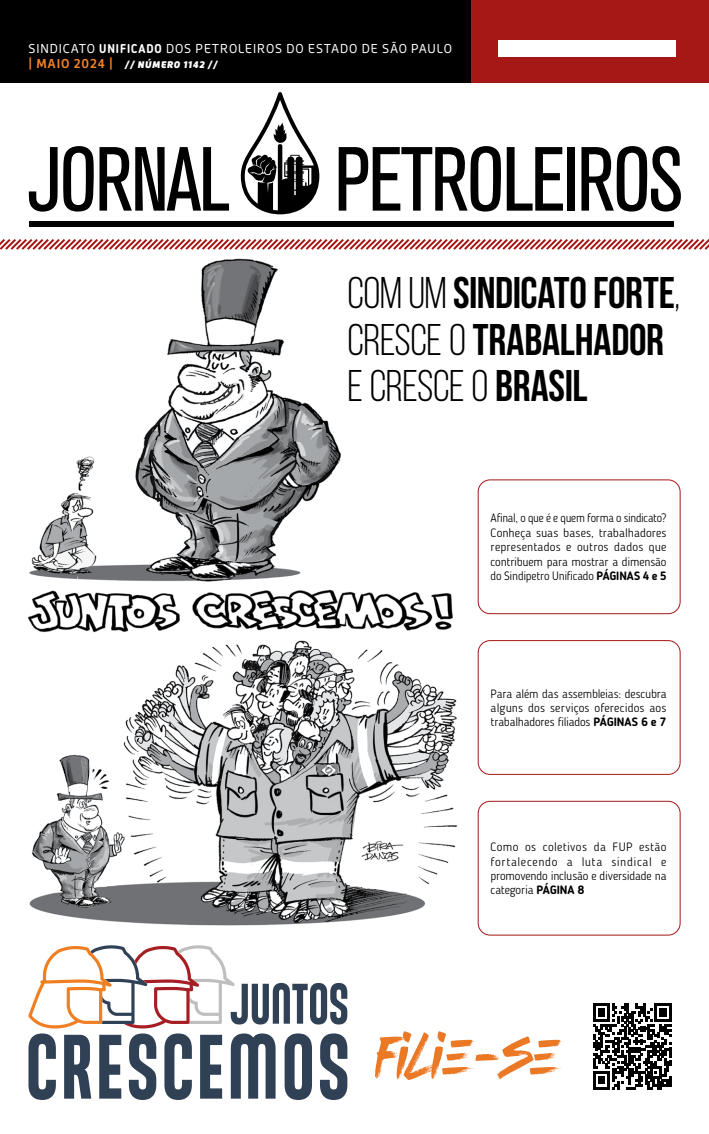
<style>
.page{position:relative;width:709px;height:1134px;background:#fff}
.page>*{position:absolute;margin:0;border:0;box-sizing:border-box;transform-origin:0 0}
.t1{font:700 44.3px/46.3px "Bebas Neue";letter-spacing:-.005em;color:#000}
.t2{font:12.6px "Roihu";letter-spacing:.075em;color:#fff;scale:.94 1}
.t3{font:300 12px/14.4px "Blogger Sans";letter-spacing:-.01em;color:#000;text-align:justify}
.t4{font:300 12px/14.4px "Blogger Sans";letter-spacing:-.01em;color:#000;text-align:justify;scale:.95 1}
.t5{font:italic 900 9.5px "Roihu";letter-spacing:.075em;color:#fff;scale:.94 1}
.s1{font-family:"Blogger Sans";font-weight:700}
.s2{font-weight:700;font-style:normal;font-size:12.6px;color:#f58424}
.s3{font-weight:400}
.s4{font-weight:700}
</style>
<div class="page">
<img style="left:28px;top:589px;width:430px;height:337px">
<svg style="left:0;top:239px;width:709px;height:11px"></svg>
<div style="left:0;top:0;width:709px;height:82px;background:#000"></div>
<div style="left:471px;top:0;width:238px;height:82px;background:#a51815"></div>
<div style="left:499px;top:40px;width:176px;height:17px;background:#fff"></div>
<svg style="left:507px;top:147px;width:56px;height:64px"></svg>
<div style="left:567px;top:147px;width:8px;height:64px;background:#000"></div>
<svg style="left:581px;top:146px;width:100px;height:66px"></svg>
<svg style="left:29px;top:146px;width:200px;height:66px"></svg>
<div style="left:29px;top:221px;width:645px;height:6px;background:#000"></div>
<svg style="left:339px;top:146px;width:162px;height:66px"></svg>
<svg style="left:241px;top:92px;width:78px;height:122px"></svg>
<svg style="left:28px;top:945px;width:319px;height:155px"></svg>
<svg style="left:593px;top:1003px;width:78px;height:86px"></svg>
<svg style="left:375px;top:1031px;width:187px;height:49px"></svg>
<div style="left:477px;top:479px;width:203px;height:135px;border:1px solid #a51815;border-radius:12px"></div>
<div style="left:477px;top:640px;width:203px;height:135px;border:1px solid #a51815;border-radius:12px"></div>
<div style="left:477px;top:801px;width:203px;height:134px;border:1px solid #a51815;border-radius:12px"></div>
<img style="left:29px;top:258px;width:312px;height:324px">
<p class="t2" style="left:28px;top:41px;width:452px">SINDICATO <span class="s1">UNIFICADO</span> DOS PETROLEIROS DO ESTADO DE SÃO PAULO</p>
<p class="t5" style="left:28px;top:59px;width:203px"><span class="s2">| MAIO 2024 |</span> // NÚMERO 1142 //</p>
<h1 class="t1" style="left:347px;top:269px;width:334px"><span class="s3">COM UM</span> SINDICATO FORTE<span class="s3">,<br>CRESCE O</span> TRABALHADOR<br><span class="s3">E CRESCE O</span> BRASIL</h1>
<p class="t4" style="left:490px;top:511px;width:187px">Afinal, o que é e quem forma o sindicato?<br>Conheça suas bases, trabalhadores representados e outros dados que contribuem para mostrar a dimensão do Sindipetro Unificado <span class="s4">PÁGINAS 4 e 5</span></p>
<p class="t3" style="left:490px;top:686px;width:177px">Para além das assembleias: descubra alguns dos serviços oferecidos aos trabalhadores filiados <span class="s4">PÁGINAS 6 e 7</span></p>
<p class="t3" style="left:490px;top:840px;width:177px">Como os coletivos da FUP estão fortalecendo a luta sindical e promovendo inclusão e diversidade na categoria <span class="s4">PÁGINA 8</span></p>
</div>
